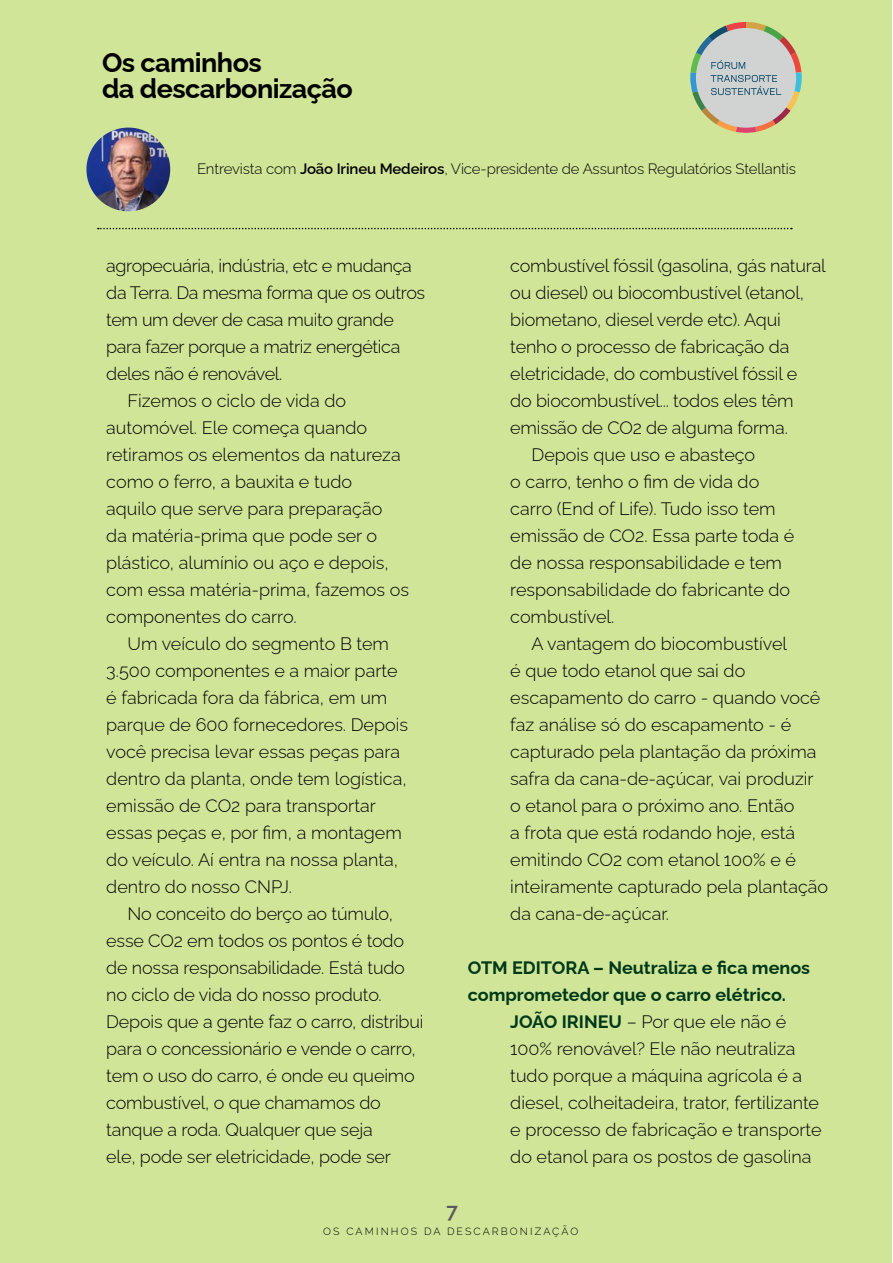
<style>
.page{position:relative;width:893px;height:1263px;background:#fff}
.page>*{position:absolute;margin:0;border:0;box-sizing:border-box;transform-origin:0 0}
.t1{font:700 27px/25.5px "Raleway";letter-spacing:-.02em;color:#000}
.t2{font:600 21px "Raleway";color:#58595b}
.t3{font:300 18px/27px "Raleway";color:#000}
.t4{font:300 18px "Raleway";letter-spacing:-.02em;color:#000}
.t5{font:700 18px/27px "Raleway";color:#003919}
.t6{font:300 15px "Raleway";letter-spacing:-.01em;color:#000}
.t7{font:300 10.5px "Raleway";letter-spacing:.2em;color:#000}
.s1{font-weight:600}
.s2{font-weight:700;color:#003919}
</style>
<div class="page">
<div style="left:0;top:0;width:892px;height:1262px;background:#d0e598"></div>
<svg style="left:690px;top:22px;width:112px;height:111px"></svg>
<svg style="left:98px;top:228px;width:694px;height:1px"></svg>
<img style="left:86px;top:128px;width:84px;height:83px;border-radius:42px">
<h1 class="t1" style="left:102px;top:47px;width:252px">Os caminhos<br>da descarbonização</h1>
<p class="t6" style="left:197px;top:156px;width:600px">Entrevista com <span class="s1">João Irineu Medeiros</span>, Vice-presidente de Assuntos Regulatórios Stellantis</p>
<p class="t4" style="left:106px;top:251px;width:307px">agropecuária, indústria, etc e mudança</p>
<p class="t4" style="left:106px;top:278px;width:320px">da Terra. Da mesma forma que os outros</p>
<p class="t4" style="left:106px;top:305px;width:289px">tem um dever de casa muito grande</p>
<p class="t4" style="left:106px;top:332px;width:296px">para fazer porque a matriz energética</p>
<p class="t4" style="left:106px;top:359px;width:177px">deles não é renovável.</p>
<p class="t3" style="left:128px;top:385px;width:220px">Fizemos o ciclo de vida do</p>
<p class="t3" style="left:106px;top:412px;width:262px">automóvel. Ele começa quando</p>
<p class="t3" style="left:106px;top:439px;width:296px">retiramos os elementos da natureza</p>
<p class="t3" style="left:106px;top:466px;width:247px">como o ferro, a bauxita e tudo</p>
<p class="t3" style="left:106px;top:493px;width:278px">aquilo que serve para preparação</p>
<p class="t3" style="left:106px;top:520px;width:272px">da matéria-prima que pode ser o</p>
<p class="t3" style="left:106px;top:547px;width:284px">plástico, alumínio ou aço e depois,</p>
<p class="t3" style="left:106px;top:574px;width:304px">com essa matéria-prima, fazemos os</p>
<p class="t3" style="left:106px;top:601px;width:192px">componentes do carro.</p>
<p class="t3" style="left:128px;top:628px;width:263px">Um veículo do segmento B tem</p>
<p class="t3" style="left:106px;top:655px;width:293px">3.500 componentes e a maior parte</p>
<p class="t3" style="left:106px;top:682px;width:283px">é fabricada fora da fábrica, em um</p>
<p class="t3" style="left:106px;top:709px;width:303px">parque de 600 fornecedores. Depois</p>
<p class="t3" style="left:106px;top:736px;width:295px">você precisa levar essas peças para</p>
<p class="t3" style="left:106px;top:763px;width:302px">dentro da planta, onde tem logística,</p>
<p class="t3" style="left:106px;top:790px;width:271px">emissão de CO2 para transportar</p>
<p class="t3" style="left:106px;top:817px;width:297px">essas peças e, por fim, a montagem</p>
<p class="t3" style="left:106px;top:844px;width:293px">do veículo. Aí entra na nossa planta,</p>
<p class="t3" style="left:106px;top:871px;width:187px">dentro do nosso CNPJ.</p>
<p class="t3" style="left:128px;top:898px;width:267px">No conceito do berço ao túmulo,</p>
<p class="t3" style="left:106px;top:925px;width:299px">esse CO2 em todos os pontos é todo</p>
<p class="t3" style="left:106px;top:952px;width:300px">de nossa responsabilidade. Está tudo</p>
<p class="t3" style="left:106px;top:979px;width:277px">no ciclo de vida do nosso produto.</p>
<p class="t3" style="left:106px;top:1006px;width:319px">Depois que a gente faz o carro, distribui</p>
<p class="t3" style="left:106px;top:1033px;width:311px">para o concessionário e vende o carro,</p>
<p class="t3" style="left:106px;top:1060px;width:310px">tem o uso do carro, é onde eu queimo</p>
<p class="t3" style="left:106px;top:1087px;width:276px">combustível, o que chamamos do</p>
<p class="t3" style="left:106px;top:1114px;width:268px">tanque a roda. Qualquer que seja</p>
<p class="t3" style="left:106px;top:1141px;width:286px">ele, pode ser eletricidade, pode ser</p>
<p class="t3" style="left:510px;top:250px;width:317px">combustível fóssil (gasolina, gás natural</p>
<p class="t3" style="left:510px;top:277px;width:295px">ou diesel) ou biocombustível (etanol,</p>
<p class="t3" style="left:510px;top:304px;width:272px">biometano, diesel verde etc). Aqui</p>
<p class="t3" style="left:510px;top:331px;width:281px">tenho o processo de fabricação da</p>
<p class="t3" style="left:510px;top:358px;width:288px">eletricidade, do combustível fóssil e</p>
<p class="t3" style="left:510px;top:385px;width:285px">do biocombustível... todos eles têm</p>
<p class="t3" style="left:510px;top:412px;width:279px">emissão de CO2 de alguma forma.</p>
<p class="t3" style="left:531px;top:439px;width:225px">Depois que uso e abasteço</p>
<p class="t3" style="left:510px;top:466px;width:251px">o carro, tenho o fim de vida do</p>
<p class="t3" style="left:510px;top:493px;width:267px">carro (End of Life). Tudo isso tem</p>
<p class="t3" style="left:510px;top:520px;width:285px">emissão de CO2. Essa parte toda é</p>
<p class="t3" style="left:510px;top:547px;width:273px">de nossa responsabilidade e tem</p>
<p class="t3" style="left:510px;top:574px;width:282px">responsabilidade do fabricante do</p>
<p class="t3" style="left:510px;top:601px;width:106px">combustível.</p>
<p class="t3" style="left:531px;top:628px;width:257px">A vantagem do biocombustível</p>
<p class="t3" style="left:510px;top:655px;width:237px">é que todo etanol que sai do</p>
<p class="t3" style="left:510px;top:682px;width:312px">escapamento do carro - quando você</p>
<p class="t3" style="left:510px;top:709px;width:282px">faz análise só do escapamento - é</p>
<p class="t3" style="left:510px;top:736px;width:308px">capturado pela plantação da próxima</p>
<p class="t3" style="left:510px;top:763px;width:305px">safra da cana-de-açúcar, vai produzir</p>
<p class="t3" style="left:510px;top:790px;width:286px">o etanol para o próximo ano. Então</p>
<p class="t3" style="left:510px;top:817px;width:286px">a frota que está rodando hoje, está</p>
<p class="t3" style="left:510px;top:844px;width:287px">emitindo CO2 com etanol 100% e é</p>
<p class="t3" style="left:510px;top:871px;width:319px">inteiramente capturado pela plantação</p>
<p class="t3" style="left:510px;top:898px;width:160px">da cana-de-açúcar.</p>
<p class="t5" style="left:468px;top:952px;width:344px">OTM EDITORA – Neutraliza e fica menos comprometedor que o carro elétrico.</p>
<p class="t3" style="left:510px;top:1006px;width:313px"><span class="s2">JOÃO IRINEU</span> – Por que ele não é 100% renovável? Ele não neutraliza tudo porque a máquina agrícola é a diesel, colheitadeira, trator, fertilizante e processo de fabricação e transporte do etanol para os postos de gasolina</p>
<p class="t2" style="left:447px;top:1193px;width:13px">7</p>
<p class="t7" style="left:323px;top:1222px;width:257px">OS CAMINHOS DA DESCARBONIZAÇÃO</p>
</div>
